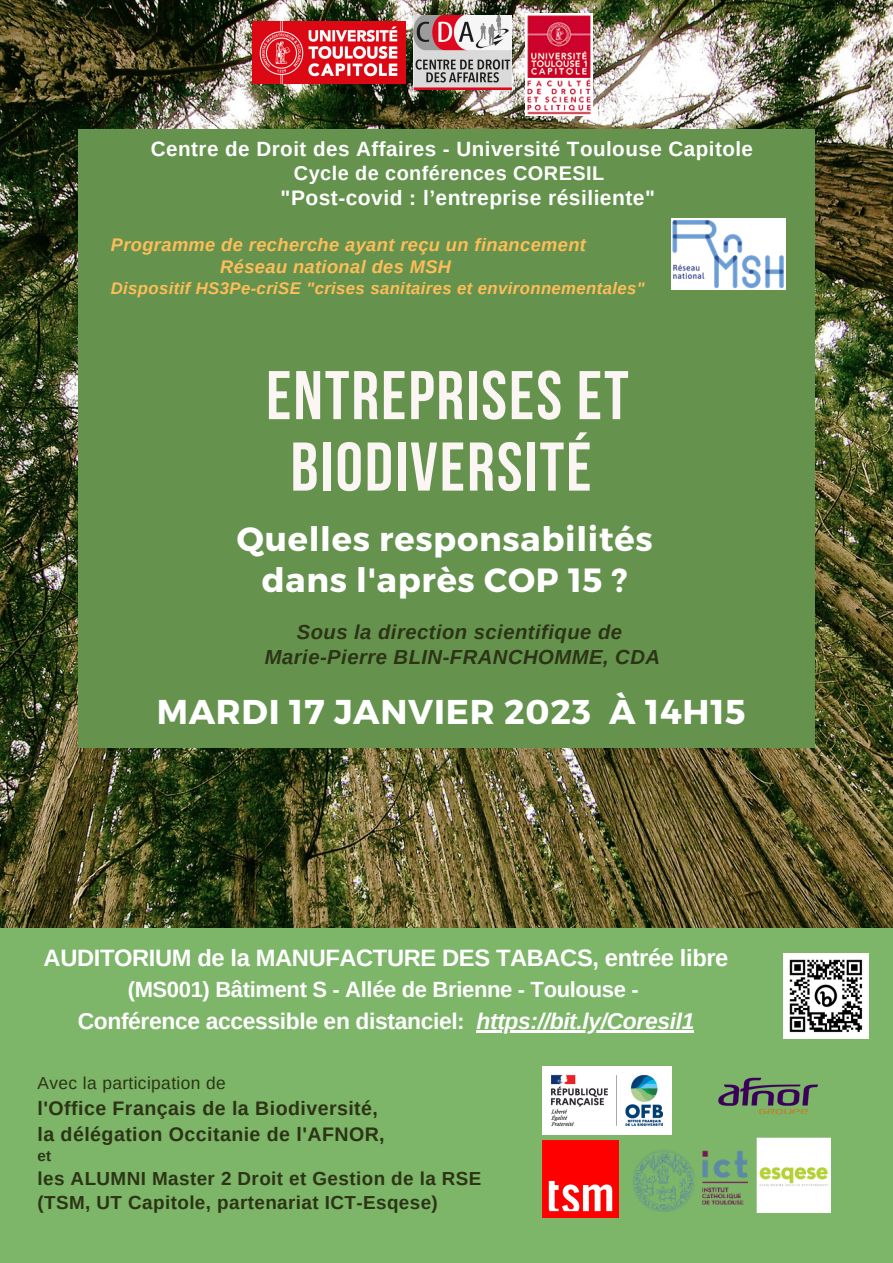
<style>
.page{position:relative;width:893px;height:1263px;background:#fff}
.page>*{position:absolute;margin:0;border:0;box-sizing:border-box;transform-origin:0 0}
.t1{font:700 68.7px/71.4px "Bebas Neue";letter-spacing:.03em;color:#fbf6f4;text-align:center}
.t2{font:700 34.35px "Montserrat";letter-spacing:.02em;color:#fff}
.t3{font:700 33.6px/41px "Montserrat";letter-spacing:.02em;color:#fff;text-align:center}
.t4{font:700 23.7px "Arimo";letter-spacing:-.015em;color:#fff}
.t5{font:700 22.88px "Arimo";letter-spacing:-.015em;color:#fff}
.t6{font:700 21.98px "Arimo";letter-spacing:-.015em;color:#fff}
.t7{font:700 21px "Arimo";letter-spacing:.02em;color:#fff}
.t8{font:700 20.62px "Arimo";letter-spacing:.02em;color:#fff}
.t9{font:italic 700 20.25px/24.8px "Arimo";letter-spacing:.02em;color:#2c3415;text-align:center}
.t10{font:700 19.88px "Arimo";letter-spacing:.02em;color:#fff}
.t11{font:700 19.58px/26px "Arimo";letter-spacing:.025em;color:#2c3415}
.t12{font:700 18.83px/23.9px "Arimo";letter-spacing:.02em;color:#2c3415}
.t13{font:italic 700 18.23px/22.5px "Arimo";letter-spacing:.02em;color:#ffbd59}
.t14{font:17.33px "Arimo";letter-spacing:.02em;color:#2c3415}
.t15{font:italic 700 16.73px "Arimo";letter-spacing:.02em;color:#ffbd59}
.t16{font:700 15.08px "Arimo";color:#2c3415}
.s1{font-style:italic}
</style>
<div class="page">
<img style="left:0;top:0;width:893px;height:929px">
<div style="left:0;top:929px;width:893px;height:334px;background:#7db569"></div>
<img style="left:253px;top:22px;width:152px;height:61px">
<img style="left:718px;top:1077px;width:100px;height:38px">
<img style="left:542px;top:1141px;width:77px;height:76px">
<div style="left:78px;top:129px;width:737px;height:618px;background:#65934e"></div>
<img style="left:542px;top:1067px;width:129px;height:67px">
<img style="left:414px;top:16px;width:97px;height:73px">
<img style="left:783px;top:954px;width:85px;height:85px">
<img style="left:633px;top:1150px;width:114px;height:62px">
<img style="left:756px;top:1137px;width:75px;height:75px">
<img style="left:526px;top:13px;width:67px;height:103px">
<img style="left:671px;top:218px;width:115px;height:71px">
<hr style="left:476px;top:1030px;width:218px;height:2px;background:#fff">
<p class="t8" style="left:151px;top:137px;width:603px">Centre de Droit des Affaires - Université Toulouse Capitole</p>
<p class="t10" style="left:294px;top:162px;width:312px">Cycle de conférences CORESIL</p>
<p class="t7" style="left:281px;top:186px;width:376px">"Post-covid : l’entreprise résiliente"</p>
<p class="t13" style="left:220px;top:233px;width:367px;text-indent:-109px">Programme de recherche ayant reçu un financement<br>Réseau national des MSH</p>
<p class="t15" style="left:111px;top:279px;width:535px">Dispositif HS3Pe-criSE "crises sanitaires et environnementales"</p>
<h1 class="t1" style="left:266px;top:366px;width:364px">ENTREPRISES ET<br>BIODIVERSITÉ</h1>
<h3 class="t3" style="left:237px;top:517px;width:417px">Quelles responsabilités dans l'après COP 15 ?</h3>
<p class="t9" style="left:265px;top:619px;width:397px">Sous la direction scientifique de<br>Marie-Pierre BLIN-FRANCHOMME, CDA</p>
<h2 class="t2" style="left:157px;top:690px;width:590px">MARDI 17 JANVIER 2023 À 14H15</h2>
<p class="t4" style="left:44px;top:945px;width:686px">AUDITORIUM de la MANUFACTURE DES TABACS, entrée libre</p>
<p class="t6" style="left:128px;top:976px;width:512px">(MS001) Bâtiment S - Allée de Brienne - Toulouse -</p>
<p class="t5" style="left:78px;top:1008px;width:618px">Conférence accessible en distanciel: <span class="s1">https://bit.ly/Coresil1</span></p>
<p class="t14" style="left:38px;top:1074px;width:190px">Avec la participation de</p>
<p class="t11" style="left:38px;top:1095px;width:349px">l'Office Français de la Biodiversité, la délégation Occitanie de l'AFNOR,</p>
<p class="t16" style="left:38px;top:1147px;width:15px">et</p>
<p class="t12" style="left:38px;top:1166px;width:445px">les ALUMNI Master 2 Droit et Gestion de la RSE (TSM, UT Capitole, partenariat ICT-Esqese)</p>
</div>
